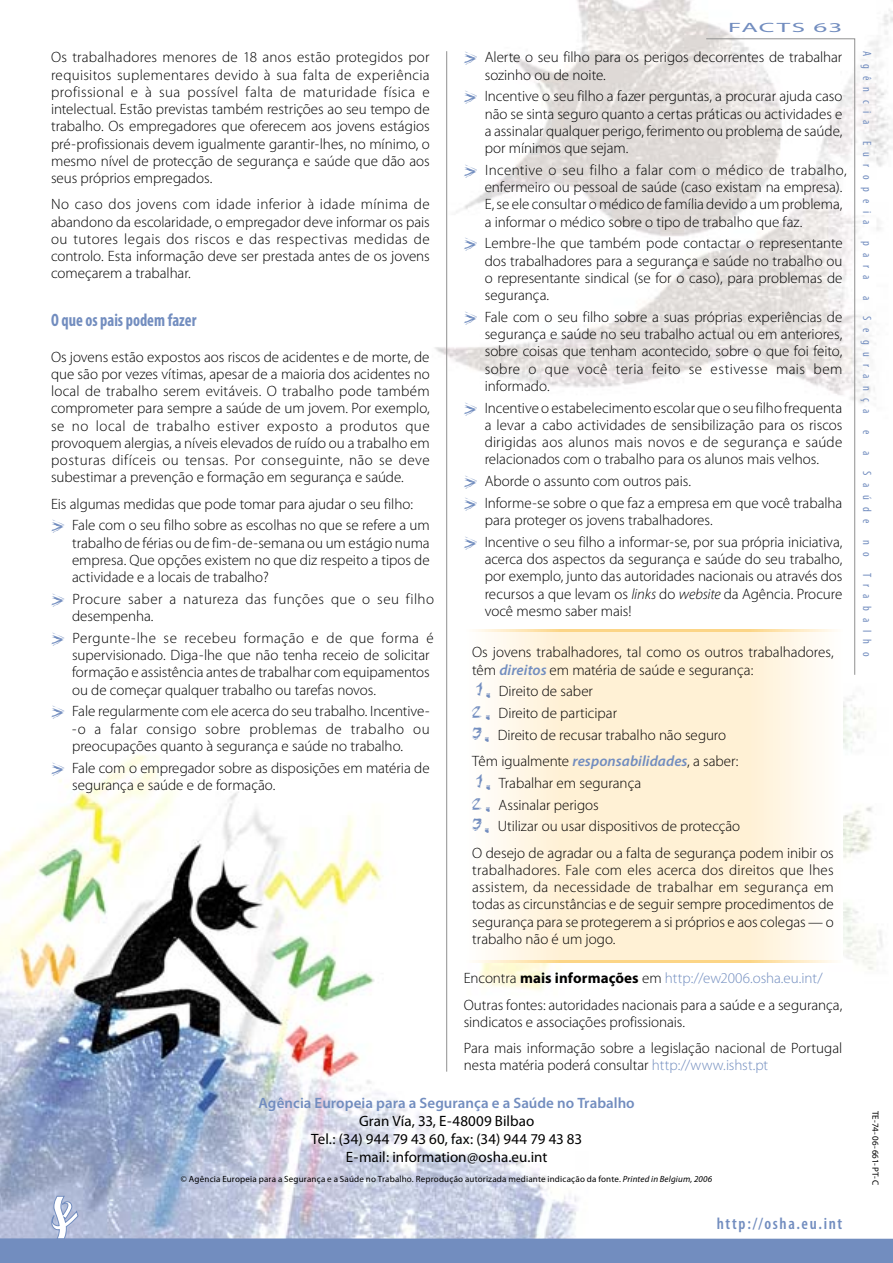
<style>
.page{position:relative;width:893px;height:1263px;background:#fff}
.page>*{position:absolute;margin:0;border:0;box-sizing:border-box;transform-origin:0 0}
.t1{font:700 condensed 18px "Myriad Pro";color:#728dbf;scale:.9 1}
.t2{font:600 condensed 16.5px "Myriad Pro";letter-spacing:.1em;color:#728dbf}
.t3{font:300 15px/17.2px "Myriad Pro";color:#000}
.t4{font:15px/18px "Myriad Pro";color:#000;text-align:center}
.t5{font:300 15px/17.2px "Myriad Pro";letter-spacing:.025em;color:#000}
.t6{font:600 15px "Myriad Pro";color:#728dbf}
.t7{font:13.5px "Myriad Pro";letter-spacing:.04em;color:#728dbf;scale:2 1}
.t8{font:condensed 12px "Myriad Pro";letter-spacing:.61em;color:#728dbf}
.t9{font:9px "Myriad Pro";letter-spacing:.02em;color:#000}
.s1{font-style:italic}
.s2{font-weight:600;font-style:italic;color:#728dbf}
.s3{font-family:"Grunge Update";font-weight:400;color:#728dbf}
.s4{font-weight:700}
.s5{color:#728dbf}
</style>
<div class="page">
<img style="left:0;top:0;width:892px;height:1196px">
<svg style="left:0;top:1196px;width:892px;height:67px"></svg>
<svg style="left:705px;top:38px;width:150px;height:638px"></svg>
<svg style="left:463px;top:631px;width:379px;height:329px"></svg>
<svg style="left:463px;top:629px;width:379px;height:2px"></svg>
<svg style="left:463px;top:960px;width:379px;height:3px"></svg>
<hr style="left:446px;top:51px;width:1px;height:1021px;background:#909090">
<p class="t3" style="left:51px;top:50px;width:380px;text-align:justify">Os trabalhadores menores de 18 anos estão protegidos por requisitos suplementares devido à sua falta de experiência profissional e à sua possível falta de maturidade física e intelectual. Estão previstas também restrições ao seu tempo de trabalho. Os empregadores que oferecem aos jovens estágios pré-profissionais devem igualmente garantir-lhes, no mínimo, o mesmo nível de protecção de segurança e saúde que dão aos seus próprios empregados.</p>
<p class="t3" style="left:51px;top:197px;width:380px;text-align:justify">No caso dos jovens com idade inferior à idade mínima de abandono da escolaridade, o empregador deve informar os pais ou tutores legais dos riscos e das respectivas medidas de controlo. Esta informação deve ser prestada antes de os jovens começarem a trabalhar.</p>
<p class="t1" style="left:51px;top:314px;width:163px">O que os pais podem fazer</p>
<p class="t3" style="left:51px;top:349px;width:380px;text-align:justify">Os jovens estão expostos aos riscos de acidentes e de morte, de que são por vezes vítimas, apesar de a maioria dos acidentes no local de trabalho serem evitáveis. O trabalho pode também comprometer para sempre a saúde de um jovem. Por exemplo, se no local de trabalho estiver exposto a produtos que provoquem alergias, a níveis elevados de ruído ou a trabalho em posturas difíceis ou tensas. Por conseguinte, não se deve subestimar a prevenção e formação em segurança e saúde.</p>
<p class="t3" style="left:51px;top:494px;width:380px;line-height:21.8px">Eis algumas medidas que pode tomar para ajudar o seu filho: <sub>&gt;</sub> Fale com o seu filho sobre as escolhas no que se refere a um</p>
<p class="t3" style="left:72px;top:535px;width:359px;text-align:justify">trabalho de férias ou de fim-de-semana ou um estágio numa empresa. Que opções existem no que diz respeito a tipos de actividade e a locais de trabalho?</p>
<p class="t5" style="left:72px;top:592px;width:363px;text-indent:-21px"><sub>&gt;</sub> Procure saber a natureza das funções que o seu filho desempenha.</p>
<p class="t3" style="left:72px;top:631px;width:363px;text-indent:-21px"><sub>&gt;</sub> Pergunte-lhe se recebeu formação e de que forma é supervisionado. Diga-lhe que não tenha receio de solicitar formação e assistência antes de trabalhar com equipamentos ou de começar qualquer trabalho ou tarefas novos.</p>
<p class="t3" style="left:72px;top:704px;width:359px;text-align:justify;text-indent:-21px"><sub>&gt;</sub> Fale regularmente com ele acerca do seu trabalho. Incentive--o a falar consigo sobre problemas de trabalho ou preocupações quanto à segurança e saúde no trabalho.</p>
<p class="t3" style="left:72px;top:760px;width:359px;text-indent:-21px"><sub>&gt;</sub> Fale com o empregador sobre as disposições em matéria de segurança e saúde e de formação.</p>
<p class="t7" style="left:728px;top:22px;width:59px">FACTS 63</p>
<p class="t3" style="left:484px;top:50px;width:359px;text-indent:-21px"><sub>&gt;</sub> Alerte o seu filho para os perigos decorrentes de trabalhar sozinho ou de noite.</p>
<p class="t3" style="left:484px;top:89px;width:359px;text-align:justify;text-indent:-21px"><sub>&gt;</sub> Incentive o seu filho a fazer perguntas, a procurar ajuda caso não se sinta seguro quanto a certas práticas ou actividades e a assinalar qualquer perigo, ferimento ou problema de saúde, por mínimos que sejam.</p>
<p class="t3" style="left:484px;top:163px;width:363px;text-indent:-21px"><sub>&gt;</sub> Incentive o seu filho a falar com o médico de trabalho, enfermeiro ou pessoal de saúde (caso existam na empresa).<br>E, se ele consultar o médico de família devido a um problema, a informar o médico sobre o tipo de trabalho que faz.</p>
<p class="t3" style="left:484px;top:236px;width:359px;text-align:justify;text-indent:-21px"><sub>&gt;</sub> Lembre-lhe que também pode contactar o representante dos trabalhadores para a segurança e saúde no trabalho ou o representante sindical (se for o caso), para problemas de segurança.</p>
<p class="t3" style="left:484px;top:310px;width:359px;text-align:justify;text-indent:-21px"><sub>&gt;</sub> Fale com o seu filho sobre a suas próprias experiências de segurança e saúde no seu trabalho actual ou em anteriores, sobre coisas que tenham acontecido, sobre o que foi feito, sobre o que você teria feito se estivesse mais bem informado.</p>
<p class="t3" style="left:484px;top:400px;width:359px;text-align:justify;text-indent:-21px"><sub>&gt;</sub> Incentive o estabelecimento escolar que o seu filho frequenta a levar a cabo actividades de sensibilização para os riscos dirigidas aos alunos mais novos e de segurança e saúde relacionados com o trabalho para os alunos mais velhos.</p>
<p class="t3" style="left:463px;top:472px;width:380px;line-height:21.8px"><sub>&gt;</sub> Aborde o assunto com outros pais.<br><sub>&gt;</sub> Informe-se sobre o que faz a empresa em que você trabalha</p>
<p class="t3" style="left:463px;top:511px;width:380px;line-height:21.8px;text-indent:21px">para proteger os jovens trabalhadores.<br><sub>&gt;</sub> Incentive o seu filho a informar-se, por sua própria iniciativa,</p>
<p class="t3" style="left:484px;top:552px;width:359px;text-align:justify">acerca dos aspectos da segurança e saúde do seu trabalho, por exemplo, junto das autoridades nacionais ou através dos recursos a que levam os <span class="s1">links</span> do <span class="s1">website</span> da Agência. Procure você mesmo saber mais!</p>
<p class="t3" style="left:472px;top:645px;width:363px">Os jovens trabalhadores, tal como os outros trabalhadores, têm <span class="s2">direitos</span> em matéria de saúde e segurança:</p>
<p class="t3" style="left:472px;top:682px;width:146px;line-height:21.8px"><span class="s3">1 .</span> Direito de saber<br><span class="s3">2 .</span> Direito de participar</p>
<p class="t3" style="left:472px;top:723px;width:268px;line-height:26.2px"><span class="s3">3.</span> Direito de recusar trabalho não seguro<br>Têm igualmente <span class="s2">responsabilidades</span>, a saber:</p>
<p class="t3" style="left:472px;top:773px;width:170px;line-height:21.8px"><span class="s3">1 .</span> Trabalhar em segurança<br><span class="s3">2 .</span> Assinalar perigos</p>
<p class="t3" style="left:472px;top:815px;width:363px;line-height:26.2px"><span class="s3">3.</span> Utilizar ou usar dispositivos de protecção<br>O desejo de agradar ou a falta de segurança podem inibir os</p>
<p class="t3" style="left:472px;top:863px;width:363px;text-align:justify">trabalhadores. Fale com eles acerca dos direitos que lhes assistem, da necessidade de trabalhar em segurança em todas as circunstâncias e de seguir sempre procedimentos de segurança para se protegerem a si próprios e aos colegas — o trabalho não é um jogo.</p>
<p class="t3" style="left:463px;top:967px;width:380px;line-height:26.2px">Encontra <span class="s4">mais informações</span> em <span class="s5">http://ew2006.osha.eu.int/<br></span>Outras fontes: autoridades nacionais para a saúde e a segurança,</p>
<p class="t3" style="left:463px;top:1010px;width:380px;line-height:26.2px">sindicatos e associações profissionais.<br>Para mais informação sobre a legislação nacional de Portugal</p>
<p class="t3" style="left:463px;top:1058px;width:306px">nesta matéria poderá consultar <span class="s5">http://www.ishst.pt</span></p>
<p class="t6" style="left:258px;top:1098px;width:378px">Agência Europeia para a Segurança e a Saúde no Trabalho</p>
<p class="t4" style="left:311px;top:1114px;width:272px">Gran Vía, 33, E-48009 Bilbao<br>Tel.: (34) 944 79 43 60, fax: (34) 944 79 43 83<br>E-mail: information@osha.eu.int</p>
<p class="t9" style="left:181px;top:1175px;width:533px">© Agência Europeia para a Segurança e a Saúde no Trabalho. Reprodução autorizada mediante indicação da fonte. <span class="s1">Printed in Belgium, 2006</span></p>
<p class="t2" style="left:716px;top:1217px;width:127px">http://osha.eu.int</p>
<p class="t8" style="left:871px;top:51px;width:75px;rotate:90deg">Agência</p>
<p class="t8" style="left:871px;top:141px;width:85px;rotate:90deg">Europeia</p>
<p class="t8" style="left:871px;top:241px;width:40px;rotate:90deg">para</p>
<p class="t8" style="left:871px;top:296px;width:6px;rotate:90deg">a</p>
<p class="t8" style="left:871px;top:316px;width:99px;rotate:90deg">Segurança</p>
<p class="t8" style="left:871px;top:430px;width:6px;rotate:90deg">e</p>
<p class="t8" style="left:871px;top:451px;width:6px;rotate:90deg">a</p>
<p class="t8" style="left:871px;top:471px;width:54px;rotate:90deg">Saúde</p>
<p class="t8" style="left:871px;top:540px;width:18px;rotate:90deg">n o</p>
<p class="t8" style="left:871px;top:573px;width:85px;rotate:90deg">Trabalho</p>
<p class="t9" style="left:878px;top:1111px;width:76px;rotate:90deg">TE-74-06-661-PT-C</p>
</div>
